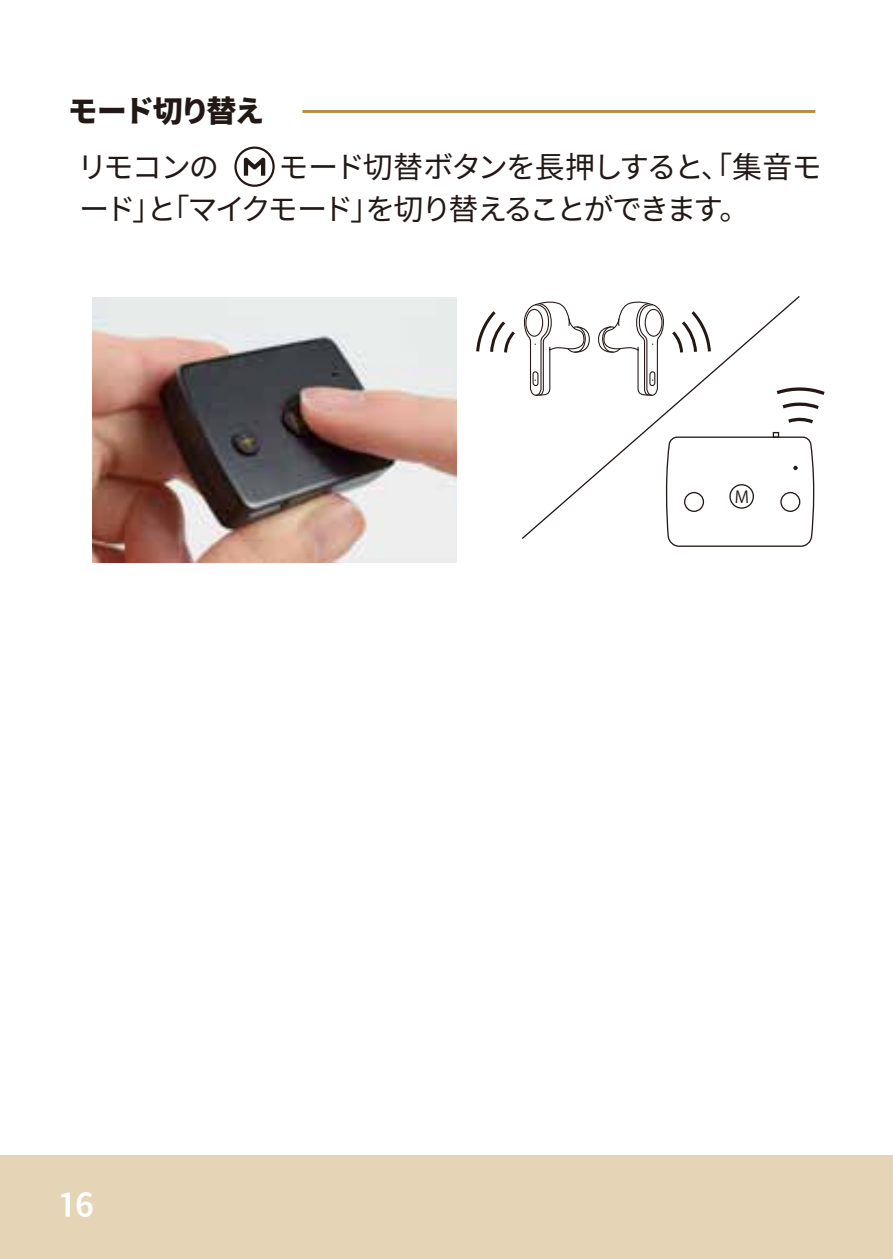
<style>
.page{position:relative;width:893px;height:1259px;background:#fff}
.page>*{position:absolute;margin:0;border:0;box-sizing:border-box;transform-origin:0 0}
.t1{font:30px/42px "Gen Ei Gothic P R";letter-spacing:.005em;color:#221815}
.t2{font:30px "Gen Ei Gothic P H";color:#221815}
.t3{font:30px "Gen Ei Gothic P B";color:#fff}
.t4{font:16.5px "Koz Go Pr 6 N";color:#221815}
</style>
<div class="page">
<hr style="left:302px;top:110px;width:513px;height:3px;background:#b48d48">
<svg style="left:234px;top:146px;width:41px;height:41px"></svg>
<img style="left:92px;top:297px;width:365px;height:265px">
<svg style="left:668px;top:436px;width:147px;height:111px"></svg>
<svg style="left:522px;top:296px;width:279px;height:244px"></svg>
<svg style="left:785px;top:418px;width:28px;height:8px"></svg>
<svg style="left:773px;top:387px;width:52px;height:25px"></svg>
<svg style="left:597px;top:299px;width:116px;height:97px"></svg>
<svg style="left:476px;top:299px;width:114px;height:97px"></svg>
<div style="left:0;top:1156px;width:893px;height:103px;background:#e5d4b6"></div>
<p class="t2" style="left:69px;top:88px;width:196px">モード切り替え</p>
<p class="t1" style="left:80px;top:146px;width:743px">リモコンの　　モード切替ボタンを長押しすると、「集音モード」と「マイクモード」を切り替えることができます。</p>
<p class="t3" style="left:60px;top:1182px;width:36px">16</p>
<p class="t4" style="left:735px;top:487px;width:16px">M</p>
</div>
